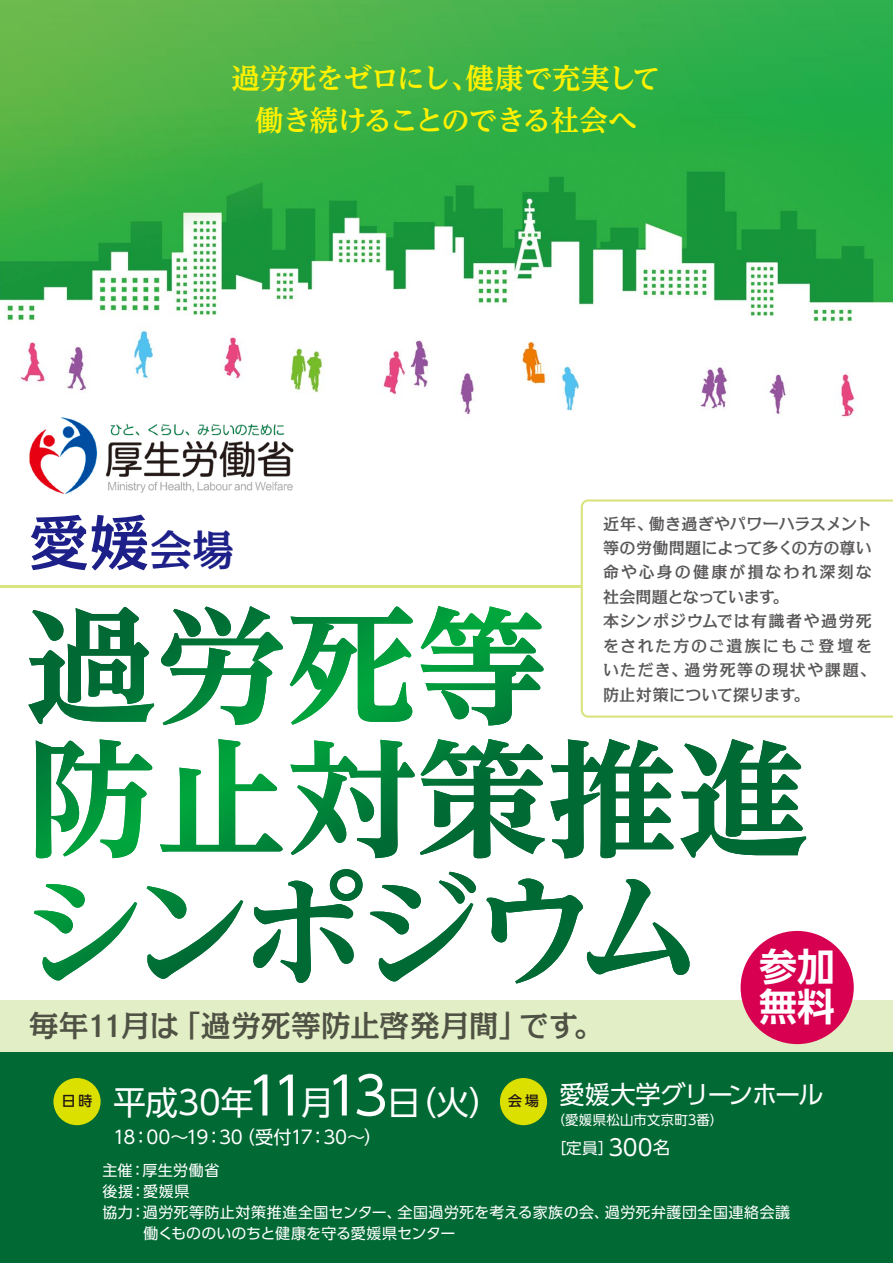
<style>
.page{position:relative;width:893px;height:1263px;background:#fff}
.page>*{position:absolute;margin:0;border:0;box-sizing:border-box;transform-origin:0 0}
.t1{font:500 60.6px "Kakumin Pro";color:#1d2088}
.t2{font:700 37.95px/40.3px "UD Shin Go Pro De";color:#fff}
.t3{font:32.85px "UD Shin Go Pro";letter-spacing:-.01em;color:#fff}
.t4{font:500 30px "Kakumin Pro";letter-spacing:-.015em;color:#595757}
.t5{font:700 28.5px/42.5px "UD Reimin Pro";letter-spacing:-.04em;color:#fff100;text-align:center}
.t6{font:25.2px "UD Shin Go Pro";letter-spacing:-.045em;color:#fff}
.t7{font:18.15px "UD Shin Go Pro";letter-spacing:-.03em;color:#fff}
.t8{font:500 16.05px/24.5px "Kakumin Pro";letter-spacing:.05em;color:#595757}
.t9{font:15.6px "UD Shin Go Pro";color:#fff}
.t10{font:15px "UD Shin Go Pro";letter-spacing:.025em;color:#fff}
.t11{font:15px "UD Shin Go Pro";letter-spacing:-.015em;color:#fff}
.t12{font:500 13.8px "UD Shin Go Pro";color:#221815}
.t13{font:13.35px "UD Shin Go Pro";letter-spacing:.015em;color:#fff}
.s1{font-size:42.45px}
.s2{font-size:52.05px}
.s3{font-size:22.5px}
.s4{font-size:17.4px}
</style>
<div class="page">
<img style="left:0;top:0;width:893px;height:1000px">
<svg style="left:581px;top:499px;width:312px;height:219px"></svg>
<div style="left:0;top:1052px;width:893px;height:211px;background:#006934"></div>
<div style="left:0;top:1000px;width:893px;height:52px;background:#e2eec5"></div>
<svg style="left:28px;top:607px;width:126px;height:117px"></svg>
<svg style="left:161px;top:606px;width:122px;height:119px"></svg>
<svg style="left:290px;top:606px;width:123px;height:119px"></svg>
<svg style="left:421px;top:606px;width:123px;height:119px"></svg>
<svg style="left:36px;top:739px;width:116px;height:119px"></svg>
<svg style="left:160px;top:739px;width:123px;height:113px"></svg>
<svg style="left:290px;top:739px;width:384px;height:119px"></svg>
<svg style="left:680px;top:739px;width:126px;height:119px"></svg>
<svg style="left:34px;top:884px;width:103px;height:96px"></svg>
<svg style="left:147px;top:886px;width:96px;height:93px"></svg>
<svg style="left:253px;top:869px;width:110px;height:114px"></svg>
<svg style="left:370px;top:872px;width:106px;height:109px"></svg>
<svg style="left:486px;top:878px;width:204px;height:105px"></svg>
<hr style="left:0;top:585px;width:582px;height:2px;background:#d9e480">
<div style="left:500px;top:1078px;width:47px;height:47px;background:#dbe000;border-radius:50%"></div>
<div style="left:53px;top:1078px;width:48px;height:47px;background:#dbe000;border-radius:50%"></div>
<div style="left:741px;top:931px;width:113px;height:113px;background:#d70051;border-radius:50%"></div>
<img style="left:27px;top:416px;width:272px;height:78px">
<h3 class="t5" style="left:231px;top:56px;width:431px">過労死をゼロにし、健康で充実して働き続けることのできる社会へ</h3>
<h1 class="t1" style="left:29px;top:495px;width:208px">愛媛<span class="s1">会場</span></h1>
<p class="t8" style="left:603px;top:509px;width:275px">近年、働き過ぎやパワーハラスメント等の労働問題によって多くの方の尊い命や心身の健康が損なわれ深刻な社会問題となっています。<br>本シンポジウムでは有識者や過労死をされた方のご遺族にもご登壇をいただき、過労死等の現状や課題、防止対策について探ります。</p>
<h3 class="t4" style="left:29px;top:1002px;width:577px">毎年11月は「過労死等防止啓発月間」です。</h3>
<h2 class="t2" style="left:759px;top:945px;width:78px">参加無料</h2>
<p class="t12" style="left:62px;top:1090px;width:32px">日時</p>
<h3 class="t3" style="left:113px;top:1076px;width:390px">平成30年<span class="s2">11</span>月<span class="s2">13</span>日（火）</h3>
<p class="t7" style="left:113px;top:1123px;width:271px">18：00～19：30（受付17：30～）</p>
<p class="t12" style="left:508px;top:1090px;width:32px">会場</p>
<h3 class="t6" style="left:560px;top:1074px;width:266px">愛媛大学グリーンホール</h3>
<p class="t13" style="left:552px;top:1109px;width:173px">（愛媛県松山市文京町3番）</p>
<p class="t9" style="left:551px;top:1135px;width:121px">［定員］<span class="s3">300</span><span class="s4">名</span></p>
<p class="t10" style="left:102px;top:1158px;width:119px">主催：厚生労働省</p>
<p class="t10" style="left:102px;top:1179px;width:89px">後援：愛媛県</p>
<p class="t10" style="left:102px;top:1200px;width:689px">協力：過労死等防止対策推進全国センター、全国過労死を考える家族の会、過労死弁護団全国連絡会議</p>
<p class="t11" style="left:144px;top:1221px;width:313px">働くもののいのちと健康を守る愛媛県センター</p>
</div>
